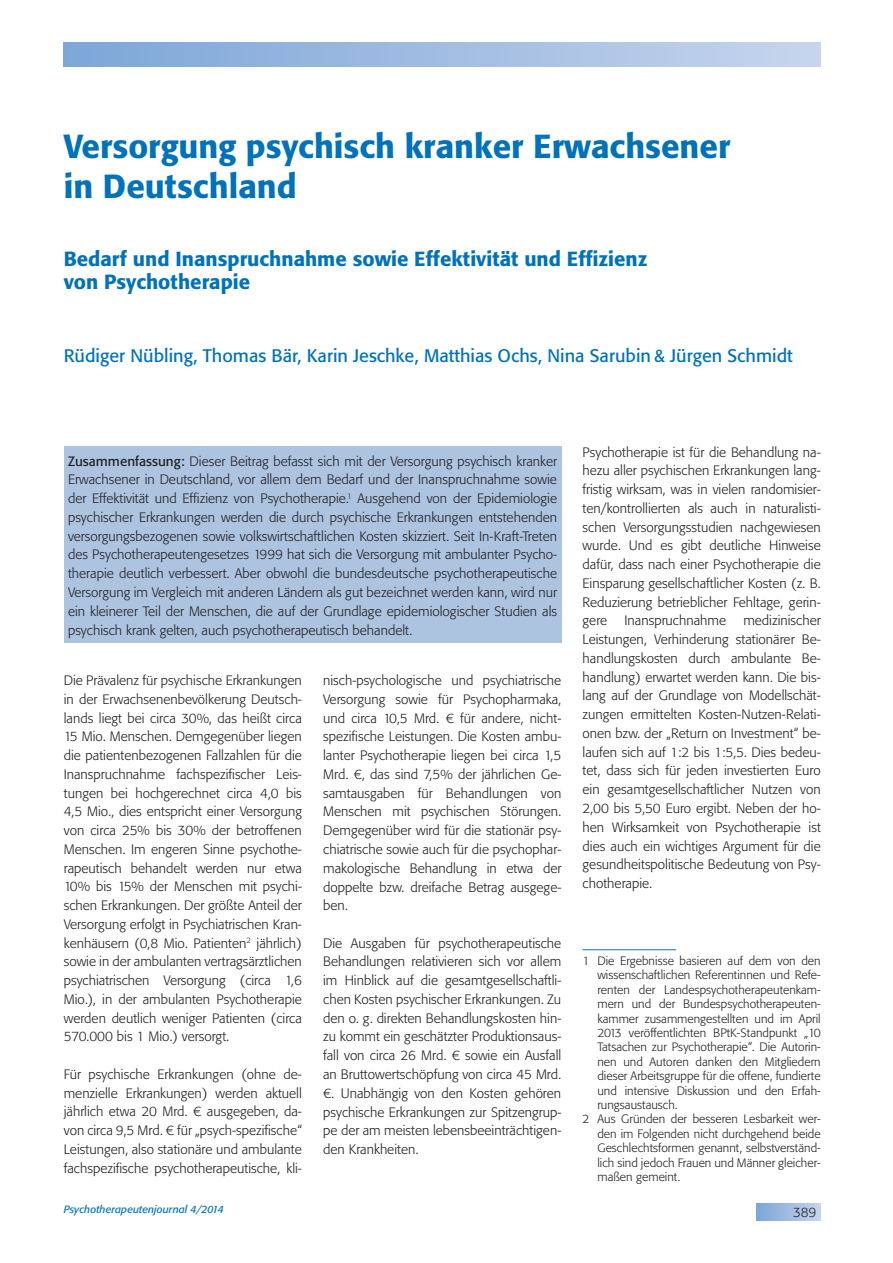
<style>
.page{position:relative;width:893px;height:1263px;background:#fff}
.page>*{position:absolute;margin:0;border:0;box-sizing:border-box;transform-origin:0 0}
.t1{font:500 33px/39.6px "Tn T Form BSK";color:#0072bc}
.t2{font:500 20.25px/23.4px "Tn T Form BSK";color:#0072bc}
.t3{font:18px "Tn T Form BSK";color:#0072bc}
.t4{font:300 13.5px/18.8px "Tn T Form BSK";color:#231f20;text-align:justify}
.t5{font:300 12px "Tn T Form BSK";color:#231f20}
.t6{font:italic 10.5px "Tn T Form BSK";color:#0072bc}
.s1{font-weight:400}
</style>
<div class="page">
<div style="left:64px;top:43px;width:757px;height:24px;background:linear-gradient(to right,#7da6d8,#c6d5ec)"></div>
<div style="left:757px;top:1203px;width:64px;height:17px;background:linear-gradient(to right,#7da6d8,#c4d3ec)"></div>
<div style="left:64px;top:446px;width:497px;height:197px;background:#adc4e0"></div>
<hr style="left:583px;top:949px;width:93px;height:1px;background:#0072bc">
<h1 class="t1" style="left:64px;top:126px;width:668px">Versorgung psychisch kranker Erwachsener in Deutschland</h1>
<h2 class="t2" style="left:64px;top:247px;width:585px">Bedarf und Inanspruchnahme sowie Effektivität und Effizienz von Psychotherapie</h2>
<h3 class="t3" style="left:64px;top:345px;width:730px">Rüdiger Nübling, Thomas Bär, Karin Jeschke, Matthias Ochs, Nina Sarubin &amp; Jürgen Schmidt</h3>
<p class="t4" style="left:68px;top:452px;width:491px"><span class="s1">Zusammenfassung:</span> Dieser Beitrag befasst sich mit der Versorgung psychisch kranker Erwachsener in Deutschland, vor allem dem Bedarf und der Inanspruchnahme sowie der Effektivität und Effizienz von Psychotherapie.<sup>1</sup> Ausgehend von der Epidemiologie psychischer Erkrankungen werden die durch psychische Erkrankungen entstehenden versorgungsbezogenen sowie volkswirtschaftlichen Kosten skizziert. Seit In-Kraft-Treten des Psychotherapeutengesetzes 1999 hat sich die Versorgung mit ambulanter Psycho&shy;therapie deutlich verbessert. Aber obwohl die bundesdeutsche psychotherapeutische Versorgung im Vergleich mit anderen Ländern als gut bezeichnet werden kann, wird nur ein kleinerer Teil der Menschen, die auf der Grundlage epidemiologischer Studien als psychisch krank gelten, auch psychotherapeutisch behandelt.</p>
<p class="t4" style="left:64px;top:671px;width:240px">Die Prävalenz für psychische Erkrankungen in der Erwachsenenbevölkerung Deutsch&shy;lands liegt bei circa 30%, das heißt circa 15 Mio. Menschen. Demgegenüber liegen die patientenbezogenen Fallzahlen für die Inanspruchnahme fachspezifischer Leis&shy;tungen bei hochgerechnet circa 4,0 bis 4,5 Mio., dies entspricht einer Versorgung von circa 25% bis 30% der betroffenen Menschen. Im engeren Sinne psychothe&shy;rapeutisch behandelt werden nur etwa 10% bis 15% der Menschen mit psychi&shy;schen Erkrankungen. Der größte Anteil der Versorgung erfolgt in Psychiatrischen Kran&shy;kenhäusern (0,8 Mio. Patienten<sup>2</sup> jährlich) sowie in der ambulanten vertragsärztlichen psychiatrischen Versorgung (circa 1,6<br>Mio.), in der ambulanten Psychotherapie werden deutlich weniger Patienten (circa 570.000 bis 1 Mio.) versorgt.</p>
<p class="t4" style="left:64px;top:1065px;width:240px">Für psychische Erkrankungen (ohne de&shy;menzielle Erkrankungen) werden aktuell jährlich etwa 20 Mrd. € ausgegeben, da&shy;von circa 9,5 Mrd. € für „psych-spezifische“ Leistungen, also stationäre und ambulante fachspezifische psychotherapeutische, kli-</p>
<p class="t4" style="left:323px;top:671px;width:240px">nisch-psychologische und psychiatrische Versorgung sowie für Psychopharmaka, und circa 10,5 Mrd. € für andere, nicht&shy;spezifische Leistungen. Die Kosten ambu&shy;lanter Psychotherapie liegen bei circa 1,5<br>Mrd. €, das sind 7,5% der jährlichen Ge&shy;samtausgaben für Behandlungen von Menschen mit psychischen Störungen.<br>Demgegenüber wird für die stationär psy&shy;chiatrische sowie auch für die psychophar&shy;makologische Behandlung in etwa der doppelte bzw. dreifache Betrag ausgege&shy;ben.</p>
<p class="t4" style="left:323px;top:934px;width:240px">Die Ausgaben für psychotherapeutische Behandlungen relativieren sich vor allem im Hinblick auf die gesamtgesellschaftli&shy;chen Kosten psychischer Erkrankungen. Zu den o. g. direkten Behandlungskosten hin&shy;zu kommt ein geschätzter Produktionsaus&shy;fall von circa 26 Mrd. € sowie ein Ausfall an Bruttowertschöpfung von circa 45 Mrd. €. Unabhängig von den Kosten gehören psychische Erkrankungen zur Spitzengrup&shy;pe der am meisten lebensbeeinträchtigen&shy;den Krankheiten.</p>
<p class="t4" style="left:583px;top:443px;width:240px">Psychotherapie ist für die Behandlung na&shy;hezu aller psychischen Erkrankungen lang&shy;fristig wirksam, was in vielen randomisier&shy;ten/kontrollierten als auch in naturalisti&shy;schen Versorgungsstudien nachgewiesen wurde. Und es gibt deutliche Hinweise dafür, dass nach einer Psychotherapie die Einsparung gesellschaftlicher Kosten (z. B.<br>Reduzierung betrieblicher Fehltage, gerin&shy;gere</p>
<p class="t4" style="left:583px;top:611px;width:240px;text-indent:161px">medizinischer Leistungen, Verhinderung stationärer Be&shy;handlungskosten durch ambulante Be&shy;handlung) erwartet werden kann. Die bis&shy;lang auf der Grundlage von Modellschät&shy;zungen ermittelten Kosten-Nutzen-Relati&shy;onen bzw. der „Return on Investment“ be&shy;laufen sich auf 1:2 bis 1:5,5. Dies bedeu&shy;tet, dass sich für jeden investierten Euro ein gesamtgesellschaftlicher Nutzen von 2,00 bis 5,50 Euro ergibt. Neben der ho&shy;hen Wirksamkeit von Psychotherapie ist dies auch ein wichtiges Argument für die gesundheitspolitische Bedeutung von Psy&shy;chotherapie.</p>
<p class="t4" style="left:625px;top:611px;width:103px">Inanspruchnahme</p>
<p class="t5" style="left:583px;top:954px;width:240px">1 Die Ergebnisse basieren auf dem von den</p>
<p class="t5" style="left:597px;top:968px;width:225px">wissenschaftlichen Referentinnen und Refe-</p>
<p class="t5" style="left:597px;top:982px;width:225px">renten der Landespsychotherapeutenkam-</p>
<p class="t5" style="left:597px;top:997px;width:225px">mern und der Bundespsychotherapeuten-</p>
<p class="t5" style="left:597px;top:1011px;width:225px">kammer zusammengestellten und im April</p>
<p class="t5" style="left:597px;top:1026px;width:225px">2013 veröffentlichten BPtK-Standpunkt „10</p>
<p class="t5" style="left:597px;top:1040px;width:225px">Tatsachen zur Psychotherapie“. Die Autorin-</p>
<p class="t5" style="left:597px;top:1054px;width:225px">nen und Autoren danken den Mitgliedern</p>
<p class="t5" style="left:597px;top:1069px;width:225px">dieser Arbeitsgruppe für die offene, fundierte</p>
<p class="t5" style="left:597px;top:1083px;width:225px">und intensive Diskussion und den Erfah-</p>
<p class="t5" style="left:597px;top:1098px;width:82px">rungsaustausch.</p>
<p class="t5" style="left:583px;top:1112px;width:240px">2 Aus Gründen der besseren Lesbarkeit wer-</p>
<p class="t5" style="left:597px;top:1126px;width:225px">den im Folgenden nicht durchgehend beide</p>
<p class="t5" style="left:597px;top:1141px;width:225px">Geschlechtsformen genannt, selbstverständ-</p>
<p class="t5" style="left:597px;top:1155px;width:225px">lich sind jedoch Frauen und Männer gleicher-</p>
<p class="t5" style="left:597px;top:1170px;width:84px">maßen gemeint.</p>
<p class="t6" style="left:64px;top:1203px;width:162px">Psychotherapeutenjournal 4/2014</p>
<p class="t4" style="left:793px;top:1202px;width:25px">389</p>
</div>
